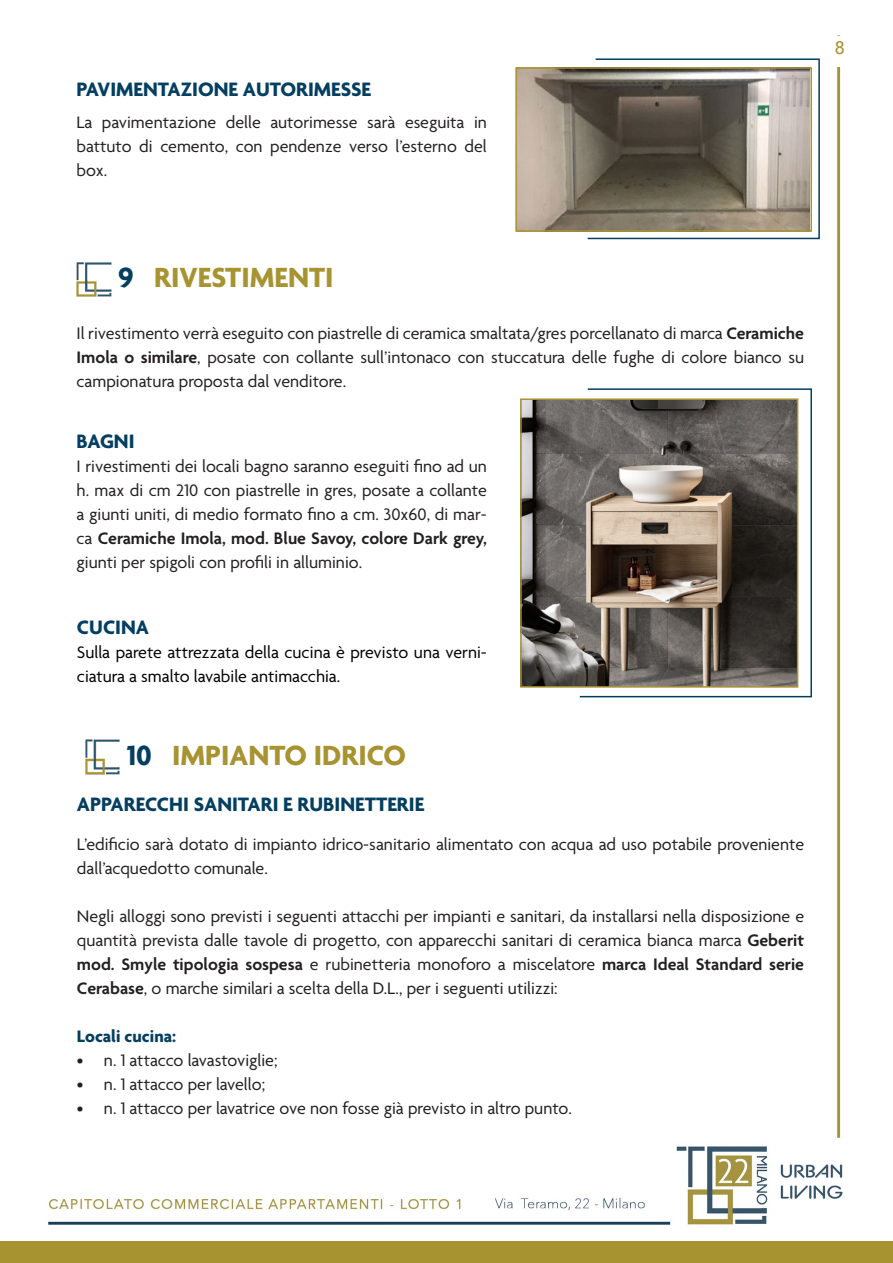
<style>
.page{position:relative;width:893px;height:1263px;background:#fff}
.page>*{position:absolute;margin:0;border:0;box-sizing:border-box;transform-origin:0 0}
.Stile_di_paragrafo_2{font:700 30px "Agenda";color:#a89331}
.Stile_di_paragrafo_3{font:700 21px "Agenda";color:#043e60}
.TESTI{font:700 21px "Agenda";color:#043e60}
.TESTI-2{font:18px/24px "Agenda";color:#231f20;text-align:justify}
.TESTI-3{font:18px/24px "Agenda";color:#000}
.TESTI-4{font:700 18px "Agenda";color:#043e60}
.t1{font:500 18px "Avenir";color:#a89331}
.s1{color:#043e60}
.s2{font-weight:600}
</style>
<div class="page">
<img style="left:0;top:35px;width:893px;height:1207px">
<svg style="left:586px;top:58px;width:235px;height:182px"></svg>
<svg style="left:578px;top:388px;width:235px;height:310px"></svg>
<img style="left:518px;top:70px;width:291px;height:159px">
<div style="left:515px;top:67px;width:297px;height:165px;border:2px solid #a89331"></div>
<img style="left:69px;top:255px;width:50px;height:47px">
<img style="left:77px;top:733px;width:51px;height:47px">
<div style="left:824px;top:36px;width:32px;height:31px;background:#fff"></div>
<div style="left:0;top:1242px;width:893px;height:21px;background:#a89331"></div>
<img style="left:523px;top:401px;width:272px;height:284px">
<div style="left:520px;top:398px;width:278px;height:290px;border:2px solid #a89331"></div>
<p class="Stile_di_paragrafo_3" style="left:77px;top:78px;width:296px">PAVIMENTAZIONE AUTORIMESSE</p>
<p class="TESTI-2" style="left:77px;top:111px;width:412px">La pavimentazione delle autorimesse sarà eseguita in battuto di cemento, con pendenze verso l’esterno del box.</p>
<p class="t1" style="left:835px;top:33px;width:12px">8</p>
<p class="Stile_di_paragrafo_2" style="left:118px;top:261px;width:217px"><span class="s1">9</span> RIVESTIMENTI</p>
<p class="TESTI-2" style="left:77px;top:323px;width:729px">Il rivestimento verrà eseguito con piastrelle di ceramica smaltata/gres porcellanato di marca <span class="s2">Ceramiche Imola o similare</span>, posate con collante sull’intonaco con stuccatura delle fughe di colore bianco su campionatura proposta dal venditore.</p>
<p class="Stile_di_paragrafo_3" style="left:77px;top:430px;width:60px">BAGNI</p>
<p class="TESTI-2" style="left:77px;top:456px;width:412px">I rivestimenti dei locali bagno saranno eseguiti fino ad un h. max di cm 210 con piastrelle in gres, posate a collante a giunti uniti, di medio formato fino a cm. 30x60, di mar&shy;ca <span class="s2">Ceramiche Imola, mod. Blue Savoy, colore Dark grey, </span>giunti per spigoli con profili in alluminio.</p>
<p class="TESTI" style="left:77px;top:616px;width:74px">CUCINA</p>
<p class="TESTI-3" style="left:77px;top:641px;width:411px">Sulla parete attrezzata della cucina è previsto una verni&shy;ciatura a smalto lavabile antimacchia.</p>
<p class="Stile_di_paragrafo_2" style="left:127px;top:739px;width:281px"><span class="s1">10</span> IMPIANTO IDRICO</p>
<p class="Stile_di_paragrafo_3" style="left:77px;top:793px;width:349px">APPARECCHI SANITARI E RUBINETTERIE</p>
<p class="TESTI-2" style="left:77px;top:833px;width:729px">L’edificio sarà dotato di impianto idrico-sanitario alimentato con acqua ad uso potabile proveniente dall’acquedotto comunale.</p>
<p class="TESTI-2" style="left:77px;top:905px;width:729px">Negli alloggi sono previsti i seguenti attacchi per impianti e sanitari, da installarsi nella disposizione e quantità prevista dalle tavole di progetto, con apparecchi sanitari di ceramica bianca marca <span class="s2">Geberit mod. Smyle tipologia sospesa</span> e rubinetteria monoforo a miscelatore <span class="s2">marca Ideal Standard serie Cerabase</span>, o marche similari a scelta della D.L., per i seguenti utilizzi:</p>
<p class="TESTI-4" style="left:77px;top:1026px;width:101px">Locali cucina:</p>
<p class="TESTI-2" style="left:77px;top:1049px;width:202px">• n. 1 attacco lavastoviglie;</p>
<p class="TESTI-2" style="left:77px;top:1073px;width:190px">• n. 1 attacco per lavello;</p>
<p class="TESTI-2" style="left:77px;top:1097px;width:496px">• n. 1 attacco per lavatrice ove non fosse già previsto in altro punto.</p>
</div>
